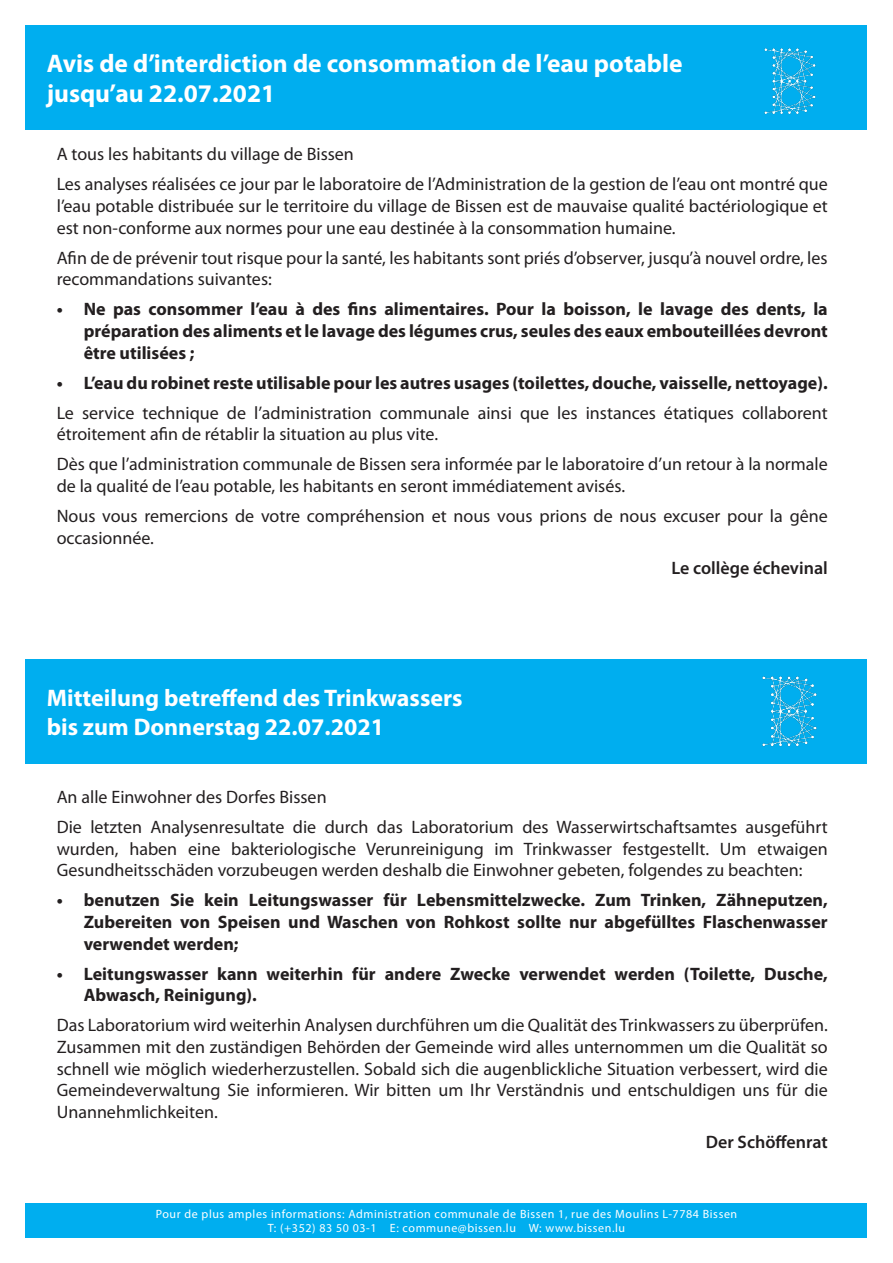
<style>
.page{position:relative;width:893px;height:1263px;background:#fff}
.page>*{position:absolute;margin:0;border:0;box-sizing:border-box;transform-origin:0 0}
.t1{font:700 25.5px/30.6px "Myriad Pro";color:#fff}
.t2{font:700 24px "Myriad Pro";color:#fff}
.t3{font:18px/21.6px "Myriad Pro";color:#231f20}
.t4{font:700 18px/21.6px "Myriad Pro";color:#231f20;text-align:justify}
.t5{font:600 18px "Myriad Pro";color:#231f20}
.t6{font:12px "Myriad Pro";letter-spacing:.05em;color:#fff}
</style>
<div class="page">
<div style="left:26px;top:26px;width:841px;height:104px;background:#00aeef"></div>
<div style="left:26px;top:1203px;width:841px;height:34px;background:#00aeef"></div>
<img style="left:764px;top:48px;width:52px;height:66px">
<div style="left:26px;top:659px;width:841px;height:104px;background:#00aeef"></div>
<img style="left:762px;top:676px;width:55px;height:71px">
<p class="t1" style="left:47px;top:47px;width:637px">Avis de d’interdiction de consommation de l’eau potable jusqu’au 22.07.2021</p>
<p class="t3" style="left:57px;top:143px;width:299px">A tous les habitants du village de Bissen</p>
<p class="t3" style="left:57px;top:173px;width:773px;text-align:justify">Les analyses réalisées ce jour par le laboratoire de l’Administration de la gestion de l’eau ont montré que l’eau potable distribuée sur le territoire du village de Bissen est de mauvaise qualité bactériologique et est non-conforme aux normes pour une eau destinée à la consommation humaine.</p>
<p class="t3" style="left:57px;top:246px;width:772px">Afin de de prévenir tout risque pour la santé, les habitants sont priés d’observer, jusqu’à nouvel ordre, les recommandations suivantes:</p>
<p class="t4" style="left:84px;top:298px;width:746px;text-indent:-27px">• Ne pas consommer l’eau à des fins alimentaires. Pour la boisson, le lavage des dents, la préparation des aliments et le lavage des légumes crus, seules des eaux embouteillées devront être utilisées ;</p>
<p class="t4" style="left:57px;top:371px;width:772px">• L’eau du robinet reste utilisable pour les autres usages (toilettes, douche, vaisselle, nettoyage).</p>
<p class="t3" style="left:57px;top:402px;width:773px">Le service technique de l’administration communale ainsi que les instances étatiques collaborent étroitement afin de rétablir la situation au plus vite.</p>
<p class="t3" style="left:57px;top:453px;width:773px">Dès que l’administration communale de Bissen sera informée par le laboratoire d’un retour à la normale de la qualité de l’eau potable, les habitants en seront immédiatement avisés.</p>
<p class="t3" style="left:57px;top:505px;width:772px">Nous vous remercions de votre compréhension et nous vous prions de nous excuser pour la gêne occasionnée.</p>
<p class="t5" style="left:671px;top:556px;width:158px">Le collège échevinal</p>
<p class="t2" style="left:47px;top:682px;width:417px">Mitteilung betreffend des Trinkwassers</p>
<p class="t2" style="left:47px;top:711px;width:339px">bis zum Donnerstag 22.07.2021</p>
<p class="t3" style="left:57px;top:786px;width:271px">An alle Einwohner des Dorfes Bissen</p>
<p class="t3" style="left:57px;top:816px;width:773px;text-align:justify">Die letzten Analysenresultate die durch das Laboratorium des Wasserwirtschaftsamtes ausgeführt wurden, haben eine bakteriologische Verunreinigung im Trinkwasser festgestellt. Um etwaigen Gesundheitsschäden vorzubeugen werden deshalb die Einwohner gebeten, folgendes zu beachten:</p>
<p class="t4" style="left:84px;top:889px;width:746px;text-indent:-27px">• benutzen Sie kein Leitungswasser für Lebensmittelzwecke. Zum Trinken, Zähneputzen, Zubereiten von Speisen und Waschen von Rohkost sollte nur abgefülltes Flaschenwasser verwendet werden;</p>
<p class="t4" style="left:84px;top:962px;width:745px;text-indent:-27px">• Leitungswasser kann weiterhin für andere Zwecke verwendet werden (Toilette, Dusche,<br>Abwasch, Reinigung).</p>
<p class="t3" style="left:57px;top:1014px;width:773px;text-align:justify">Das Laboratorium wird weiterhin Analysen durchführen um die Qualität des Trinkwassers zu überprüfen.<br>Zusammen mit den zuständigen Behörden der Gemeinde wird alles unternommen um die Qualität so schnell wie möglich wiederherzustellen. Sobald sich die augenblickliche Situation verbessert, wird die Gemeindeverwaltung Sie informieren. Wir bitten um Ihr Verständnis und entschuldigen uns für die Unannehmlichkeiten.</p>
<p class="t5" style="left:706px;top:1130px;width:123px">Der Schöffenrat</p>
<p class="t6" style="left:156px;top:1206px;width:583px">Pour de plus amples informations: Administration communale de Bissen 1, rue des Moulins L-7784 Bissen</p>
<p class="t6" style="left:268px;top:1220px;width:359px">T: (+352) 83 50 03-1 E: commune@bissen.lu W: www.bissen.lu</p>
</div>
